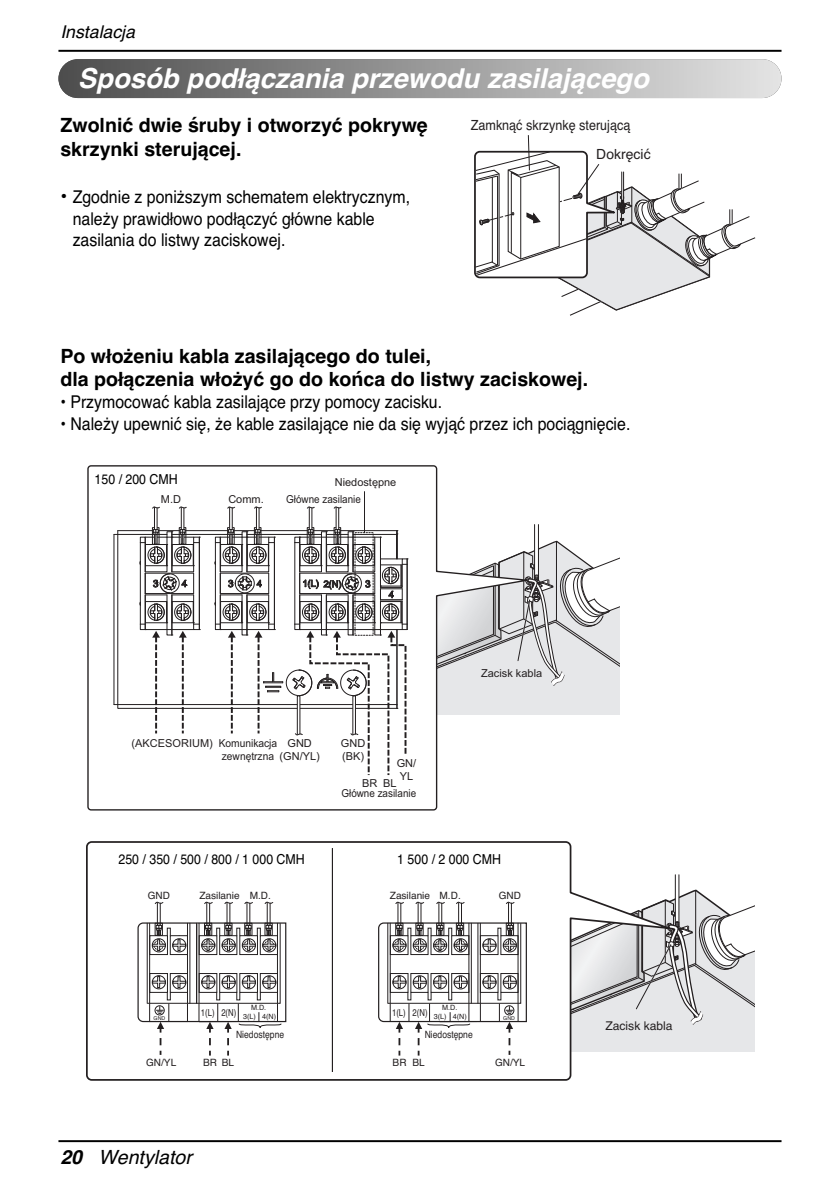
<style>
.page{position:relative;width:840px;height:1191px;background:#fff}
.page>*{position:absolute;margin:0;border:0;box-sizing:border-box;transform-origin:0 0}
.t1{font:italic 700 27.4px "Helvetica";color:#fff}
.t2{font:700 19.6px/23.6px "Helvetica";color:#000}
.t3{font:italic 19.6px "Helvetica";color:#000}
.t4{font:17.6px/21.6px "Helvetica";color:#000;scale:.9 1}
.t5{font:italic 17.6px "Helvetica";color:#000}
.t6{font:14px/28.4px "Helvetica";color:#231f20;scale:.9 1}
.t7{font:13.8px "Helvetica";color:#000;scale:.9 1}
.t8{font:12px "Helvetica";color:#231f20}
.t9{font:11px/13.2px "Arial";color:#231f20}
.t10{font:11px "Arial";color:#231f20;scale:.9 1}
.t11{font:10px "Helvetica";color:#231f20}
.t12{font:10px "Helvetica";color:#231f20;scale:.85 1}
.t13{font:9.6px "Helvetica";color:#231f20;scale:.8 1}
.t14{font:7.2px "Helvetica";color:#231f20}
.t15{font:5.2px "Helvetica";color:#231f20}
.s1{font-weight:700;font-size:19.6px}
.s2{font-weight:700}
</style>
<div class="page">
<hr style="left:58px;top:50px;width:723px;height:2px;background:#000">
<hr style="left:58px;top:1140px;width:723px;height:2px;background:#000">
<svg style="left:474px;top:135px;width:282px;height:181px"></svg>
<div style="left:58px;top:59px;width:723px;height:39px;background:linear-gradient(to right,#4d4d4d,#e4e4e4);border-radius:19px"></div>
<svg style="left:86px;top:841px;width:486px;height:240px"></svg>
<hr style="left:332px;top:848px;width:1px;height:224px;background:#231f20">
<div style="left:206px;top:902px;width:4px;height:23px;border:1px solid #231f20"></div>
<svg style="left:204px;top:901px;width:9px;height:4px"></svg>
<svg style="left:224px;top:901px;width:9px;height:4px"></svg>
<div style="left:157px;top:902px;width:3px;height:23px;border:1px solid #231f20"></div>
<svg style="left:154px;top:901px;width:9px;height:4px"></svg>
<svg style="left:244px;top:901px;width:9px;height:4px"></svg>
<svg style="left:264px;top:901px;width:9px;height:4px"></svg>
<svg style="left:137px;top:921px;width:150px;height:134px"></svg>
<svg style="left:377px;top:874px;width:376px;height:181px"></svg>
<svg style="left:87px;top:465px;width:351px;height:345px"></svg>
<hr style="left:113px;top:534px;width:1px;height:170px;background:#231f20">
<div style="left:154px;top:507px;width:3px;height:23px;border:1px solid #231f20"></div>
<svg style="left:152px;top:506px;width:8px;height:4px"></svg>
<div style="left:181px;top:507px;width:3px;height:23px;border:1px solid #231f20"></div>
<svg style="left:178px;top:506px;width:9px;height:4px"></svg>
<div style="left:229px;top:507px;width:3px;height:23px;border:1px solid #231f20"></div>
<svg style="left:227px;top:506px;width:8px;height:4px"></svg>
<div style="left:256px;top:507px;width:3px;height:23px;border:1px solid #231f20"></div>
<svg style="left:253px;top:506px;width:9px;height:4px"></svg>
<div style="left:309px;top:507px;width:3px;height:23px;border:1px solid #231f20"></div>
<svg style="left:306px;top:506px;width:9px;height:4px"></svg>
<div style="left:335px;top:507px;width:4px;height:23px;border:1px solid #231f20"></div>
<svg style="left:333px;top:506px;width:9px;height:4px"></svg>
<hr style="left:364px;top:491px;width:1px;height:41px;background:#231f20">
<svg style="left:114px;top:524px;width:505px;height:253px"></svg>
<p class="t5" style="left:60px;top:25px;width:76px">Instalacja</p>
<h1 class="t1" style="left:78px;top:68px;width:572px">Sposób podłączania przewodu zasilającego</h1>
<p class="t2" style="left:60px;top:115px;width:369px">Zwolnić dwie śruby i otworzyć pokrywę skrzynki sterującej.</p>
<p class="t4" style="left:73px;top:187px;width:376px;text-indent:-12px"><span class="s1">•</span> Zgodnie z poniższym schematem elektrycznym, należy prawidłowo podłączyć główne kable zasilania do listwy zaciskowej.</p>
<p class="t6" style="left:596px;top:113px;width:62px;text-indent:-125px">Zamknąć skrzynkę sterującą<br>Dokręcić</p>
<p class="t2" style="left:60px;top:346px;width:529px">Po włożeniu kabla zasilającego do tulei,<br>dla połączenia włożyć go do końca do listwy zaciskowej.</p>
<p class="t4" style="left:60px;top:393px;width:425px">• Przymocować kabla zasilające przy pomocy zacisku.</p>
<p class="t4" style="left:60px;top:414px;width:634px">• Należy upewnić się, że kable zasilające nie da się wyjąć przez ich pociągnięcie.</p>
<p class="t7" style="left:95px;top:473px;width:94px">150 / 200 CMH</p>
<p class="t9" style="left:334px;top:477px;width:63px">Niedostępne</p>
<p class="t9" style="left:161px;top:494px;width:22px">M.D</p>
<p class="t9" style="left:228px;top:494px;width:37px">Comm.</p>
<p class="t10" style="left:286px;top:495px;width:84px">Główne zasilanie</p>
<p class="t9" style="left:132px;top:737px;width:147px;text-align:right">(AKCESORIUM) Komunikacja zewnętrzna</p>
<p class="t9" style="left:279px;top:737px;width:42px;text-align:center">GND (GN/YL)</p>
<p class="t9" style="left:341px;top:737px;width:26px">GND (BK)</p>
<p class="t9" style="left:341px;top:778px;width:76px;line-height:10.6px;text-indent:21px">BR<br>Główne zasilanie</p>
<p class="t9" style="left:396px;top:758px;width:21px">GN/<br>YL</p>
<p class="t9" style="left:383px;top:777px;width:15px">BL</p>
<p class="t9" style="left:481px;top:667px;width:62px">Zacisk kabla</p>
<p class="t7" style="left:118px;top:853px;width:208px">250 / 350 / 500 / 800 / 1 000 CMH</p>
<p class="t7" style="left:397px;top:853px;width:117px">1 500 / 2 000 CMH</p>
<p class="t11" style="left:148px;top:892px;width:24px">GND</p>
<p class="t11" style="left:199px;top:892px;width:73px">Zasilanie M.D.</p>
<p class="t11" style="left:439px;top:892px;width:23px">M.D.</p>
<p class="t11" style="left:389px;top:892px;width:42px">Zasilanie</p>
<p class="t11" style="left:498px;top:892px;width:24px">GND</p>
<p class="t14" style="left:251px;top:1005px;width:17px">M.D.</p>
<p class="t15" style="left:153px;top:1016px;width:13px">GND</p>
<p class="t14" style="left:221px;top:1014px;width:56px"><sup>2(N)</sup> 3(L) 4(N)</p>
<p class="t13" style="left:201px;top:1009px;width:19px">1(L)</p>
<p class="t14" style="left:442px;top:1005px;width:17px">M.D.</p>
<p class="t13" style="left:392px;top:1009px;width:19px">1(L)</p>
<p class="t14" style="left:412px;top:1014px;width:56px"><sup>2(N)</sup> 3(L) 4(N)</p>
<p class="t15" style="left:503px;top:1016px;width:13px">GND</p>
<p class="t12" style="left:236px;top:1030px;width:58px">Niedostępne</p>
<p class="t12" style="left:424px;top:1030px;width:58px">Niedostępne</p>
<p class="t11" style="left:146px;top:1058px;width:32px">GN/YL</p>
<p class="t11" style="left:203px;top:1058px;width:32px">BR BL</p>
<p class="t11" style="left:392px;top:1058px;width:33px">BR BL</p>
<p class="t11" style="left:494px;top:1058px;width:32px">GN/YL</p>
<p class="t3" style="left:60px;top:1150px;width:133px"><span class="s2">20</span> Wentylator</p>
<p class="t8" style="left:605px;top:1021px;width:68px">Zacisk kabla</p>
</div>
